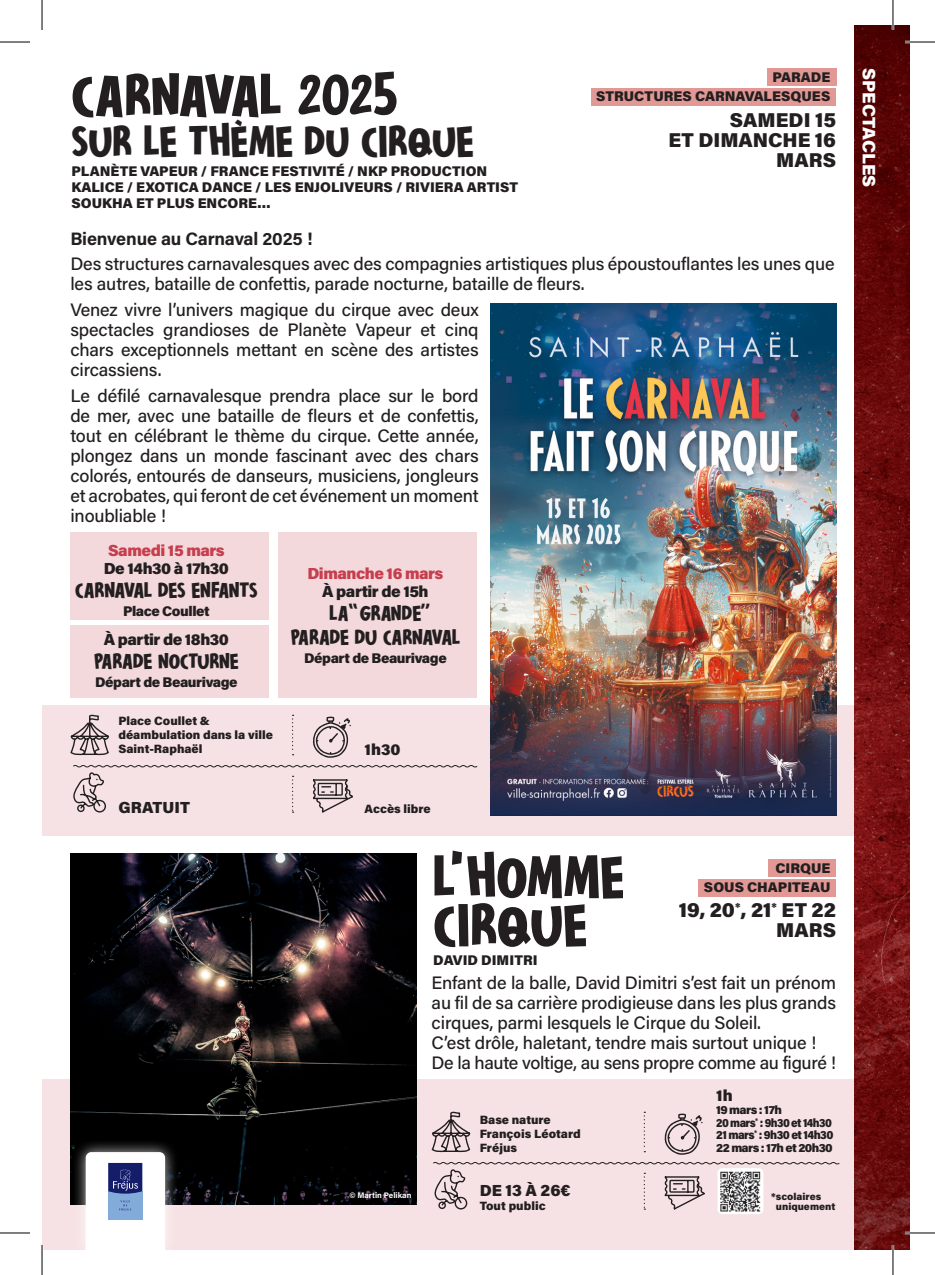
<style>
.page{position:relative;width:935px;height:1275px;background:#fff}
.page>*{position:absolute;margin:0;border:0;box-sizing:border-box;transform-origin:0 0}
.t1{font:700 60px/48px "Bestoom";color:#231f20}
.t2{font:700 44px "Bestoom";color:#231f20}
.t3{font:700 22px/24px "Bestoom";color:#231f20;text-align:center}
.DATE{font:900 20px/20px "Acumin Pro";color:#231f20;text-align:right}
.t4{font:500 18px/20px "Acumin Pro";letter-spacing:-.01em;color:#231f20;text-align:justify}
.t5{font:700 18px "Acumin Pro";letter-spacing:-.015em;color:#231f20}
.t6{font:900 18px "Acumin Pro";letter-spacing:-.005em;color:#fff}
.DATE-2{font:900 16px/18px "Acumin Pro";letter-spacing:-.03em;color:#231f20}
.t7{font:900 16px/18px "Acumin Pro";letter-spacing:-.03em;color:#c73e4e;text-align:center}
.DATE-3{font:900 16px "Acumin Pro";letter-spacing:.005em;color:#231f20}
.STYLE{font:900 14px/19px "Acumin Pro";color:#231f20;text-align:right}
.STYLE-2{font:900 14px "Acumin Pro";letter-spacing:-.03em;color:#231f20}
.t8{font:900 12px/14px "Acumin Pro";letter-spacing:-.005em;color:#231f20}
.t9{font:900 12px "Acumin Pro";letter-spacing:-.05em;color:#231f20}
.t10{font:900 12px "Acumin Pro";letter-spacing:-.05em;color:#231f20;scale:.91 1}
.t11{font:900 12px "Acumin Pro";letter-spacing:-.05em;color:#231f20;scale:.94 1}
.t12{font:900 10px/10px "Acumin Pro";color:#231f20}
.t13{font:700 8px "Acumin Pro";color:#fff}
.s1{color:#c73e4e}
.s2{color:#231f20}
</style>
<div class="page">
<div style="left:42px;top:705px;width:867px;height:131px;background:#f6e2e4"></div>
<div style="left:42px;top:1079px;width:867px;height:171px;background:#f6e2e4"></div>
<img style="left:70px;top:853px;width:346px;height:351px">
<img style="left:490px;top:304px;width:346px;height:511px">
<div style="left:768px;top:859px;width:68px;height:17px;background:#e29894"></div>
<div style="left:698px;top:879px;width:138px;height:17px;background:#e29894"></div>
<img style="left:854px;top:25px;width:55px;height:1225px">
<svg style="left:292px;top:714px;width:1px;height:41px"></svg>
<svg style="left:70px;top:714px;width:39px;height:42px"></svg>
<svg style="left:73px;top:765px;width:405px;height:48px"></svg>
<svg style="left:313px;top:716px;width:38px;height:41px"></svg>
<svg style="left:643px;top:1111px;width:2px;height:41px"></svg>
<svg style="left:431px;top:1111px;width:40px;height:42px"></svg>
<svg style="left:433px;top:1162px;width:406px;height:48px"></svg>
<svg style="left:664px;top:1113px;width:38px;height:41px"></svg>
<div style="left:767px;top:68px;width:69px;height:17px;background:#e29894"></div>
<div style="left:591px;top:88px;width:245px;height:17px;background:#e29894"></div>
<div style="left:70px;top:532px;width:198px;height:87px;background:#f4d9dc"></div>
<div style="left:278px;top:532px;width:198px;height:165px;background:#f4d9dc"></div>
<div style="left:70px;top:625px;width:199px;height:72px;background:#f4d9dc"></div>
<img style="left:717px;top:1168px;width:46px;height:46px">
<div style="left:73px;top:1139px;width:105px;height:111px;background:#fff;opacity:.75"></div>
<svg style="left:86px;top:1152px;width:79px;height:98px"></svg>
<hr style="left:904px;top:41px;width:30px;height:2px;background:#fff">
<hr style="left:904px;top:1231px;width:30px;height:3px;background:#fff">
<hr style="left:891px;top:0;width:3px;height:30px;background:#fff">
<hr style="left:891px;top:1245px;width:3px;height:30px;background:#fff">
<hr style="left:0;top:42px;width:30px;height:1px;background:#000">
<hr style="left:904px;top:42px;width:30px;height:1px;background:#000">
<hr style="left:0;top:1232px;width:30px;height:1px;background:#000">
<hr style="left:904px;top:1232px;width:30px;height:1px;background:#000">
<hr style="left:42px;top:0;width:1px;height:30px;background:#000">
<hr style="left:42px;top:1245px;width:1px;height:30px;background:#000">
<hr style="left:892px;top:0;width:1px;height:30px;background:#000">
<hr style="left:892px;top:1245px;width:1px;height:30px;background:#000">
<p class="t1" style="left:71px;top:71px;width:328px">CARNAVAL 2025</p>
<p class="t2" style="left:71px;top:122px;width:404px">SUR LE THEME DU CIRQUE</p>
<p class="STYLE" style="left:71px;top:162px;width:448px;line-height:16px;text-align:left">PLANÈTE VAPEUR / FRANCE FESTIVITÉ / NKP PRODUCTION<br>KALICE / EXOTICA DANCE / LES ENJOLIVEURS / RIVIERA ARTIST<br>SOUKHA ET PLUS ENCORE…</p>
<p class="STYLE" style="left:596px;top:67px;width:236px">PARADE<br>STRUCTURES CARNAVALESQUES</p>
<p class="DATE" style="left:668px;top:109px;width:169px">SAMEDI 15<br>ET DIMANCHE 16<br>MARS</p>
<p class="t5" style="left:70px;top:226px;width:243px">Bienvenue au Carnaval 2025 !</p>
<p class="t4" style="left:70px;top:253px;width:765px">Des structures carnavalesques avec des compagnies artistiques plus époustouflantes les unes que les autres, bataille de confettis, parade nocturne, bataille de fleurs.</p>
<p class="t4" style="left:70px;top:299px;width:410px">Venez vivre l’univers magique du cirque avec deux spectacles grandioses de Planète Vapeur et cinq chars exceptionnels mettant en scène des artistes circassiens.</p>
<p class="t4" style="left:70px;top:385px;width:410px">Le défilé carnavalesque prendra place sur le bord de mer, avec une bataille de fleurs et de confettis, tout en célébrant le thème du cirque. Cette année, plongez dans un monde fascinant avec des chars colorés, entourés de danseurs, musiciens, jongleurs et acrobates, qui feront de cet événement un moment inoubliable !</p>
<p class="DATE-2" style="left:104px;top:540px;width:127px"><span class="s1">Samedi 15 mars<br></span>De 14h30 à 17h30</p>
<p class="t3" style="left:75px;top:578px;width:184px">CARNAVAL DES ENFANTS</p>
<p class="STYLE-2" style="left:123px;top:601px;width:88px">Place Coullet</p>
<p class="DATE-2" style="left:104px;top:629px;width:127px">À partir de 18h30</p>
<p class="t3" style="left:94px;top:649px;width:146px">PARADE NOCTURNE</p>
<p class="STYLE-2" style="left:95px;top:672px;width:144px">Départ de Beaurivage</p>
<p class="t8" style="left:118px;top:713px;width:156px">Place Coullet &amp; déambulation dans la ville<br>Saint-Raphaël</p>
<p class="t7" style="left:307px;top:564px;width:138px">Dimanche 16 mars<br><span class="s2">À partir de 15h</span></p>
<p class="t3" style="left:291px;top:601px;width:171px">LA GRANDE<br>PARADE DU CARNAVAL</p>
<p class="STYLE-2" style="left:304px;top:648px;width:144px">Départ de Beaurivage</p>
<p class="DATE-2" style="left:421px;top:592px;width:11px">,,</p>
<p class="DATE-2" style="left:364px;top:740px;width:38px">1h30</p>
<p class="DATE-3" style="left:118px;top:796px;width:73px">GRATUIT</p>
<p class="t8" style="left:364px;top:801px;width:68px">Accès libre</p>
<p class="t1" style="left:450px;top:815px;width:14px">,</p>
<p class="t1" style="left:433px;top:853px;width:192px">L HOMME<br>CIRQUE</p>
<p class="STYLE" style="left:433px;top:950px;width:106px">DAVID DIMITRI</p>
<p class="STYLE" style="left:704px;top:857px;width:128px">CIRQUE<br>SOUS CHAPITEAU</p>
<p class="DATE" style="left:678px;top:899px;width:159px">19, 20<sup>*</sup>, 21<sup>*</sup> ET 22<br>MARS</p>
<p class="t4" style="left:431px;top:972px;width:406px">Enfant de la balle, David Dimitri s’est fait un prénom au fil de sa carrière prodigieuse dans les plus grands cirques, parmi lesquels le Cirque du Soleil.</p>
<p class="t4" style="left:431px;top:1032px;width:386px">C’est drôle, haletant, tendre mais surtout unique !</p>
<p class="t4" style="left:431px;top:1052px;width:406px">De la haute voltige, au sens propre comme au figuré !</p>
<p class="t13" style="left:349px;top:1189px;width:64px">© Martin Pelikan</p>
<p class="t8" style="left:479px;top:1112px;width:103px">Base nature<br>François Léotard<br>Fréjus</p>
<p class="DATE-2" style="left:479px;top:1180px;width:92px">DE 13 À 26€</p>
<p class="t8" style="left:479px;top:1198px;width:67px">Tout public</p>
<p class="DATE-2" style="left:716px;top:1085px;width:18px">1h</p>
<p class="t9" style="left:716px;top:1101px;width:67px">19 mars : 17h</p>
<p class="t10" style="left:716px;top:1114px;width:129px">20 mars<sup>*</sup> : 9h30 et 14h30</p>
<p class="t11" style="left:716px;top:1126px;width:126px">21 mars<sup>*</sup> : 9h30 et 14h30</p>
<p class="t9" style="left:716px;top:1139px;width:118px">22 mars : 17h et 20h30</p>
<p class="t12" style="left:775px;top:1191px;width:61px;text-indent:-5px">*scolaires uniquement</p>
<p class="t6" style="left:881px;top:68px;width:120px;rotate:90deg">SPECTACLES</p>
</div>
